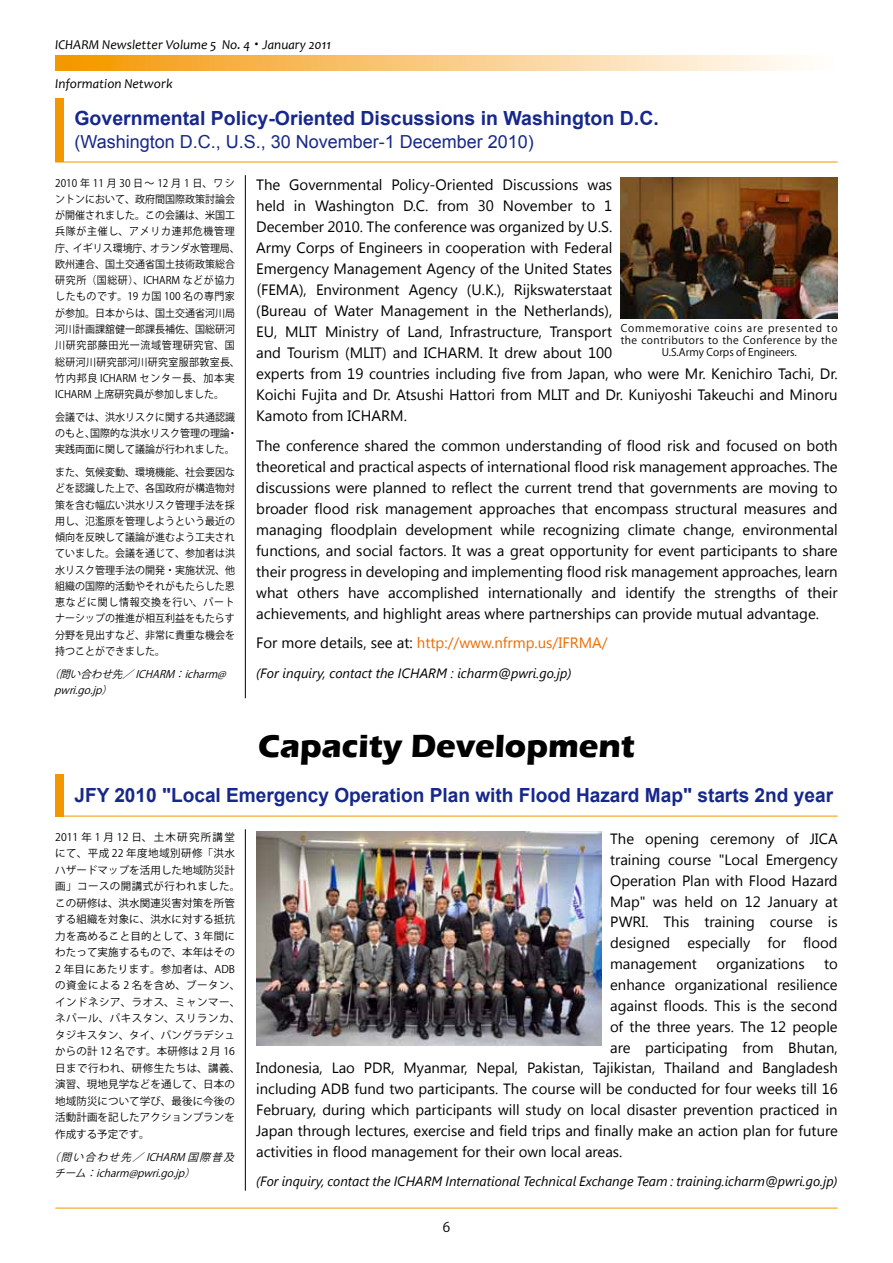
<style>
.page{position:relative;width:893px;height:1263px;background:#fff}
.page>*{position:absolute;margin:0;border:0;box-sizing:border-box;transform-origin:0 0}
.t1{font:700 33px "Eras ITC";color:#000}
.t2{font:700 19.5px "Arial";color:#17288b}
.t3{font:18px "Arial";color:#17288b}
.t4{font:15px/21px "Segoe UI";color:#000}
.t5{font:15px "Segoe UI";color:#ed6c00}
.t6{font:14.85px/20.9px "Segoe UI";color:#000;text-align:justify}
.t7{font:italic 13.5px "Segoe UI";color:#000}
.t8{font:italic 13.5px "Candara";color:#000}
.t9{font:13.5px "Koz Go Pro";color:#000}
.t10{font:10.5px/16.2px "Koz Go Pro";letter-spacing:.005em;color:#000;scale:.95 1}
.t11{font:10.5px/16.5px "Koz Go Pro";letter-spacing:.005em;color:#000}
.t12{font:10.5px/12px "Koz Go Pro";letter-spacing:.04em;color:#000;text-align:center}
.t13{font:italic 10.5px/16.5px "Koz Go Pro";color:#000}
.s1{font-family:"Koz Min Pro";font-style:normal}
.s2{font-family:"Koz Min Pro"}
.s3{color:#000}
</style>
<div class="page">
<svg style="left:55px;top:55px;width:746px;height:15px;background:#f9c97e"></svg>
<hr style="left:55px;top:1208px;width:783px;height:1px;background:#f39700">
<hr style="left:245px;top:829px;width:1px;height:362px;background:#000">
<div style="left:55px;top:774px;width:9px;height:42px;background:#f39700"></div>
<hr style="left:55px;top:816px;width:783px;height:1px;background:#f39700">
<hr style="left:245px;top:175px;width:1px;height:523px;background:#000">
<div style="left:55px;top:99px;width:9px;height:63px;background:#f39700"></div>
<hr style="left:55px;top:162px;width:783px;height:1px;background:#f39700">
<img style="left:256px;top:831px;width:346px;height:215px">
<img style="left:621px;top:177px;width:217px;height:141px">
<p class="t8" style="left:55px;top:36px;width:277px">ICHARM Newsletter Volume 5 No. 4 <span class="s1">・</span> January 2011</p>
<p class="t8" style="left:55px;top:75px;width:119px">Information Network</p>
<h2 class="t2" style="left:74px;top:106px;width:586px">Governmental Policy-Oriented Discussions in Washington D.C.</h2>
<p class="t3" style="left:74px;top:130px;width:461px">(Washington D.C., U.S., 30 November-1 December 2010)</p>
<p class="t10" style="left:55px;top:175px;width:196px">2010 年 11 月 30 日～ 12 月 1 日、ワシントンにおいて、政府間国際政策討論会が開催されました。この会議は、米国工兵隊が主催し、アメリカ連邦危機管理庁、イギリス環境庁、オランダ水管理局、欧州連合、国土交通省国土技術政策総合研究所（国総研）、ICHARM などが協力したものです。19 カ国 100 名の専門家が参加。日本からは、国土交通省河川局河川計画課舘健一郎課長補佐、国総研河川研究部藤田光一流域管理研究官、国総研河川研究部河川研究室服部敦室長、竹内邦良 ICHARM センター長、加本実<br>ICHARM 上席研究員が参加しました。</p>
<p class="t10" style="left:55px;top:409px;width:193px">会議では、洪水リスクに関する共通認識のもと、国際的な洪水リスク管理の理論・実践両面に関して議論が行われました。</p>
<p class="t10" style="left:55px;top:464px;width:191px;text-align:justify">また、気候変動、環境機能、社会要因などを認識した上で、各国政府が構造物対策を含む幅広い洪水リスク管理手法を採用し、氾濫原を管理しようという最近の傾向を反映して議論が進むよう工夫されていました。会議を通じて、参加者は洪水リスク管理手法の開発・実施状況、他組織の国際的活動やそれがもたらした恩恵などに関し情報交換を行い、パートナーシップの推進が相互利益をもたらす分野を見出すなど、非常に貴重な機会を持つことができました。</p>
<p class="t13" style="left:54px;top:666px;width:177px;text-indent:-5px">（問い合わせ先／ ICHARM：icharm@ pwri.go.jp）</p>
<p class="t4" style="left:256px;top:174px;width:583px">The Governmental Policy-Oriented Discussions was<br>held in Washington D.C. from 30 November to 1<br>December 2010. The conference was organized by U.S.<br>Army Corps of Engineers in cooperation with Federal<br>Emergency Management Agency of the United States<br><span class="s2">(</span>FEMA), Environment Agency (U.K.), Rijkswaterstaat<br>(Bureau of Water Management in the Netherlands),<br>EU, MLIT Ministry of Land, Infrastructure, Transport<br>and Tourism (MLIT) and ICHARM. It drew about 100<br>experts from 19 countries including five from Japan, who were Mr. Kenichiro Tachi, Dr.<br>Koichi Fujita and Dr. Atsushi Hattori from MLIT and Dr. Kuniyoshi Takeuchi and Minoru Kamoto from ICHARM.</p>
<p class="t4" style="left:256px;top:434px;width:583px;text-align:justify">The conference shared the common understanding of flood risk and focused on both theoretical and practical aspects of international flood risk management approaches. The discussions were planned to reflect the current trend that governments are moving to broader flood risk management approaches that encompass structural measures and managing floodplain development while recognizing climate change, environmental functions, and social factors. It was a great opportunity for event participants to share their progress in developing and implementing flood risk management approaches, learn what others have accomplished internationally and identify the strengths of their achievements, and highlight areas where partnerships can provide mutual advantage.</p>
<p class="t5" style="left:256px;top:632px;width:353px"><span class="s3">For more details, see at:</span> http://www.nfrmp.us/IFRMA/</p>
<p class="t7" style="left:256px;top:663px;width:317px">(For inquiry, contact the ICHARM : icharm@pwri.go.jp)</p>
<p class="t12" style="left:621px;top:322px;width:218px">Commemorative coins are presented to the contributors to the Conference by the<br>U.S.Army Corps of Engineers.</p>
<h1 class="t1" style="left:258px;top:727px;width:378px">Capacity Development</h1>
<h2 class="t2" style="left:74px;top:782px;width:760px">JFY 2010 "Local Emergency Operation Plan with Flood Hazard Map" starts 2nd year</h2>
<p class="t11" style="left:55px;top:829px;width:186px">2011 年 1 月 12 日、土木研究所講堂にて、平成 22 年度地域別研修「洪水ハザードマップを活用した地域防災計画」コースの開講式が行われました。この研修は、洪水関連災害対策を所管する組織を対象に、洪水に対する抵抗力を高めること目的として、3 年間にわたって実施するもので、本年はその<br>2 年目にあたります。参加者は、ADBの資金による 2 名を含め、ブータン、インドネシア、ラオス、ミャンマー、ネパール、パキスタン、スリランカ、タジキスタン、タイ、バングラデシュからの計 12 名です。本研修は 2 月 16日まで行われ、研修生たちは、講義、演習、現地見学などを通して、日本の地域防災について学び、最後に今後の活動計画を記したアクションプランを作成する予定です。</p>
<p class="t13" style="left:54px;top:1149px;width:185px;text-indent:-5px">（問い合わせ先／ ICHARM 国際普及チーム：icharm@pwri.go.jp）</p>
<p class="t6" style="left:610px;top:828px;width:229px">The opening ceremony of JICA training course "Local Emergency Operation Plan with Flood Hazard Map" was held on 12 January at PWRI. This training course is designed especially for flood management</p>
<p class="t6" style="left:716px;top:953px;width:90px">organizations</p>
<p class="t6" style="left:824px;top:953px;width:15px">to</p>
<p class="t6" style="left:610px;top:973px;width:229px">enhance organizational resilience</p>
<p class="t6" style="left:610px;top:994px;width:229px">against floods. This is the second</p>
<p class="t6" style="left:610px;top:1015px;width:229px">of the three years. The 12 people</p>
<p class="t6" style="left:610px;top:1036px;width:229px">are participating from Bhutan,</p>
<p class="t6" style="left:256px;top:1057px;width:583px">Indonesia, Lao PDR, Myanmar, Nepal, Pakistan, Tajikistan, Thailand and Bangladesh</p>
<p class="t6" style="left:256px;top:1078px;width:583px">including ADB fund two participants. The course will be conducted for four weeks till 16</p>
<p class="t6" style="left:256px;top:1099px;width:583px">February, during which participants will study on local disaster prevention practiced in</p>
<p class="t6" style="left:256px;top:1119px;width:583px">Japan through lectures, exercise and field trips and finally make an action plan for future</p>
<p class="t6" style="left:256px;top:1140px;width:368px">activities in flood management for their own local areas.</p>
<p class="t7" style="left:256px;top:1172px;width:583px">(For inquiry, contact the ICHARM International Technical Exchange Team : training.icharm@pwri.go.jp)</p>
<p class="t9" style="left:443px;top:1219px;width:9px">6</p>
</div>
